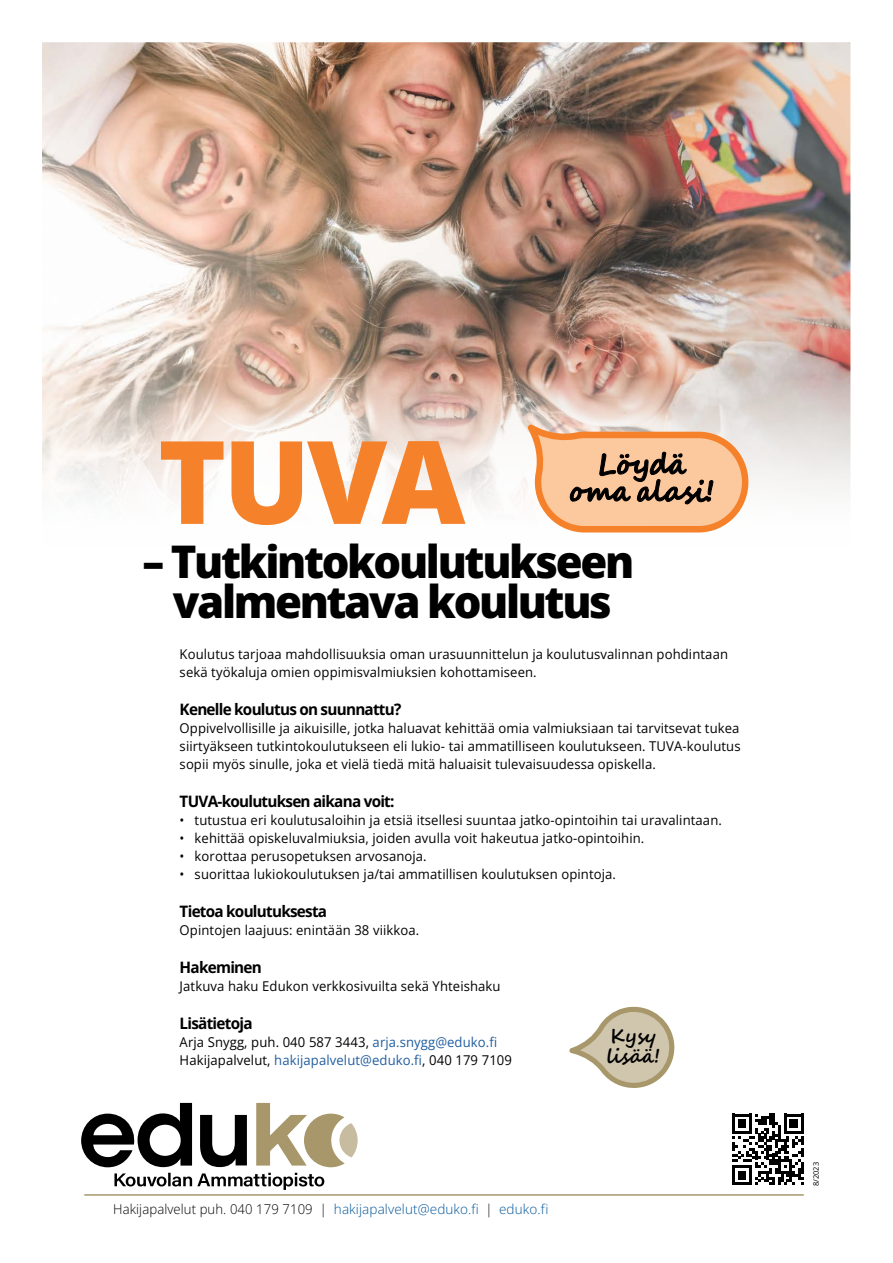
<style>
.page{position:relative;width:893px;height:1263px;background:#fff}
.page>*{position:absolute;margin:0;border:0;box-sizing:border-box;transform-origin:0 0}
.H1_Pääotsikko{font:800 115.5px "Open Sans";color:#f5822b}
.H1_Pääotsikko-2{font:800 45px "Open Sans";letter-spacing:-.055em;color:#000}
.t1{font:700 19.8px/19.8px "Segoe Script";color:#000;scale:.95 1}
.H2_väliotsikko{font:700 15.75px "Open Sans";letter-spacing:-.05em;color:#000}
.Leipis{font:13.5px/18px "Open Sans";letter-spacing:.01em;color:#000}
.Leipis-2{font:300 13.5px "Open Sans";letter-spacing:.01em;color:#035699}
.t2{font:7.5px "Open Sans";color:#000}
.s1{color:#215e9e}
.s2{color:#000}
</style>
<div class="page">
<img style="left:43px;top:43px;width:807px;height:463px">
<hr style="left:84px;top:1194px;width:720px;height:2px;background:#a7976a">
<svg style="left:114px;top:1173px;width:210px;height:17px"></svg>
<svg style="left:81px;top:1103px;width:111px;height:64px"></svg>
<svg style="left:200px;top:1115px;width:47px;height:52px"></svg>
<svg style="left:256px;top:1103px;width:102px;height:64px"></svg>
<svg style="left:732px;top:1113px;width:72px;height:72px"></svg>
<img style="left:81px;top:1103px;width:28px;height:29px">
<svg style="left:569px;top:1006px;width:106px;height:82px"></svg>
<svg style="left:528px;top:424px;width:225px;height:109px;background:#e3b48e"></svg>
<h1 class="H1_Pääotsikko" style="left:158px;top:403px;width:309px">TUVA</h1>
<h1 class="H1_Pääotsikko-2" style="left:142px;top:531px;width:493px">– Tutkintokoulutukseen</h1>
<h1 class="H1_Pääotsikko-2" style="left:173px;top:571px;width:440px">valmentava koulutus</h1>
<p class="Leipis" style="left:180px;top:644px;width:550px">Koulutus tarjoaa mahdollisuuksia oman urasuunnittelun ja koulutusvalinnan pohdintaan sekä työkaluja omien oppimisvalmiuksien kohottamiseen.</p>
<h2 class="H2_väliotsikko" style="left:180px;top:698px;width:223px">Kenelle koulutus on suunnattu?</h2>
<p class="Leipis" style="left:180px;top:718px;width:562px;text-align:justify">Oppivelvollisille ja aikuisille, jotka haluavat kehittää omia valmiuksiaan tai tarvitsevat tukea siirtyäkseen tutkintokoulutukseen eli lukio- tai ammatilliseen koulutukseen. TUVA-koulutus sopii myös sinulle, joka et vielä tiedä mitä haluaisit tulevaisuudessa opiskella.</p>
<h2 class="H2_väliotsikko" style="left:180px;top:790px;width:216px">TUVA-koulutuksen aikana voit:</h2>
<p class="Leipis" style="left:180px;top:810px;width:544px">• tutustua eri koulutusaloihin ja etsiä itsellesi suuntaa jatko-opintoihin tai uravalintaan.</p>
<p class="Leipis" style="left:180px;top:828px;width:466px">• kehittää opiskeluvalmiuksia, joiden avulla voit hakeutua jatko-opintoihin.</p>
<p class="Leipis" style="left:180px;top:846px;width:249px">• korottaa perusopetuksen arvosanoja.</p>
<p class="Leipis" style="left:180px;top:864px;width:438px">• suorittaa lukiokoulutuksen ja/tai ammatillisen koulutuksen opintoja.</p>
<h2 class="H2_väliotsikko" style="left:180px;top:900px;width:149px">Tietoa koulutuksesta</h2>
<p class="Leipis" style="left:180px;top:921px;width:241px">Opintojen laajuus: enintään 38 viikkoa.</p>
<h2 class="H2_väliotsikko" style="left:180px;top:956px;width:84px">Hakeminen</h2>
<p class="Leipis" style="left:180px;top:977px;width:322px">Jatkuva haku Edukon verkkosivuilta sekä Yhteishaku</p>
<h2 class="H2_väliotsikko" style="left:180px;top:1013px;width:74px">Lisätietoja</h2>
<p class="Leipis" style="left:180px;top:1033px;width:319px">Arja Snygg, puh. 040 587 3443, <span class="s1">arja.snygg@eduko.fi</span></p>
<p class="Leipis" style="left:180px;top:1051px;width:334px">Hakijapalvelut, <span class="s1">hakijapalvelut@eduko.fi</span>, 040 179 7109</p>
<h3 class="t1" style="left:606px;top:1027px;width:58px">Kysy lisää!</h3>
<p class="Leipis-2" style="left:113px;top:1199px;width:437px"><span class="s2">Hakijapalvelut puh. 040 179 7109 |</span> hakijapalvelut@eduko.fi <span class="s2">|</span> eduko.fi</p>
<p class="t2" style="left:811px;top:1186px;width:26px;rotate:-90deg">8/2023</p>
</div>
